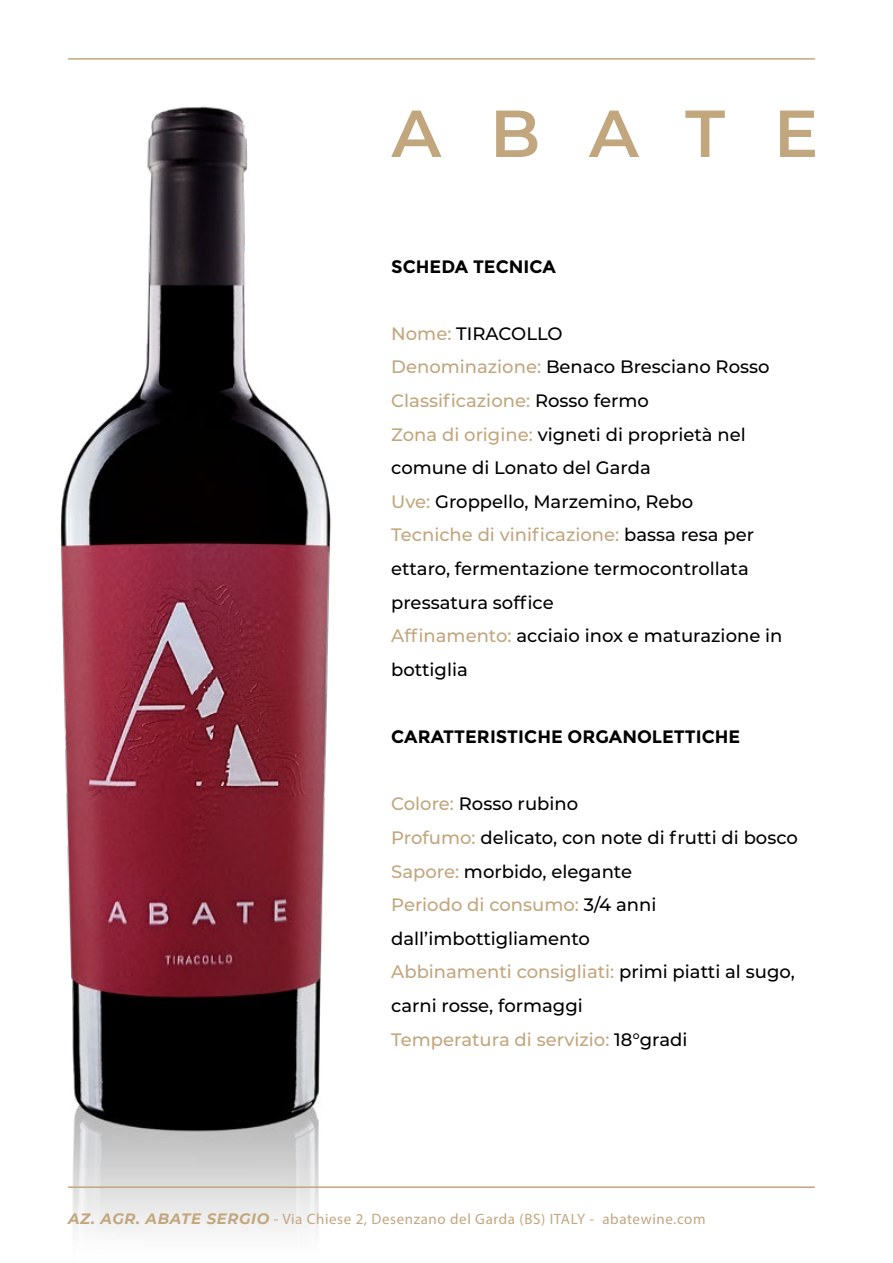
<style>
.page{position:relative;width:893px;height:1263px;background:#fff}
.page>*{position:absolute;margin:0;border:0;box-sizing:border-box;transform-origin:0 0}
.t1{font:500 18px/33.6px "Montserrat";color:#000}
.t2{font:700 18px "Montserrat";color:#000}
.t3{font:15px "Myriad Pro";letter-spacing:.04em;color:#c2a67e}
.s1{color:#c2a67e}
.s2{font-family:"Montserrat";font-weight:700;font-style:italic}
</style>
<div class="page">
<img style="left:60px;top:106px;width:271px;height:1126px">
<svg style="left:391px;top:111px;width:50px;height:46px"></svg>
<svg style="left:496px;top:111px;width:41px;height:46px"></svg>
<svg style="left:589px;top:111px;width:50px;height:46px"></svg>
<svg style="left:685px;top:111px;width:40px;height:46px"></svg>
<svg style="left:780px;top:111px;width:35px;height:46px"></svg>
<hr style="left:68px;top:1186px;width:747px;height:2px;background:#c2a67e">
<hr style="left:68px;top:58px;width:747px;height:2px;background:#c2a67e">
<p class="t2" style="left:391px;top:255px;width:166px">SCHEDA TECNICA</p>
<p class="t1" style="left:391px;top:316px;width:393px"><span class="s1">Nome:</span> TIRACOLLO<br><span class="s1">Denominazione:</span> Benaco Bresciano Rosso<br><span class="s1">Classificazione:</span> Rosso fermo<br><span class="s1">Zona di origine:</span> vigneti di proprietà nel comune di Lonato del Garda<br><span class="s1">Uve:</span> Groppello, Marzemino, Rebo<br><span class="s1">Tecniche di vinificazione:</span> bassa resa per ettaro, fermentazione termocontrollata pressatura soffice<br><span class="s1">Affinamento:</span> acciaio inox e maturazione in bottiglia</p>
<p class="t2" style="left:391px;top:726px;width:351px">CARATTERISTICHE ORGANOLETTICHE</p>
<p class="t1" style="left:391px;top:786px;width:408px"><span class="s1">Colore:</span> Rosso rubino<br><span class="s1">Profumo:</span> delicato, con note di frutti di bosco<br><span class="s1">Sapore:</span> morbido, elegante<br><span class="s1">Periodo di consumo:</span> 3/4 anni dall’imbottigliamento<br><span class="s1">Abbinamenti consigliati:</span> primi piatti al sugo, carni rosse, formaggi<br><span class="s1">Temperatura di servizio:</span> 18°gradi</p>
<p class="t3" style="left:68px;top:1209px;width:639px"><span class="s2">AZ. AGR. ABATE SERGIO</span> - Via Chiese 2, Desenzano del Garda (BS) ITALY - abatewine.com</p>
</div>
